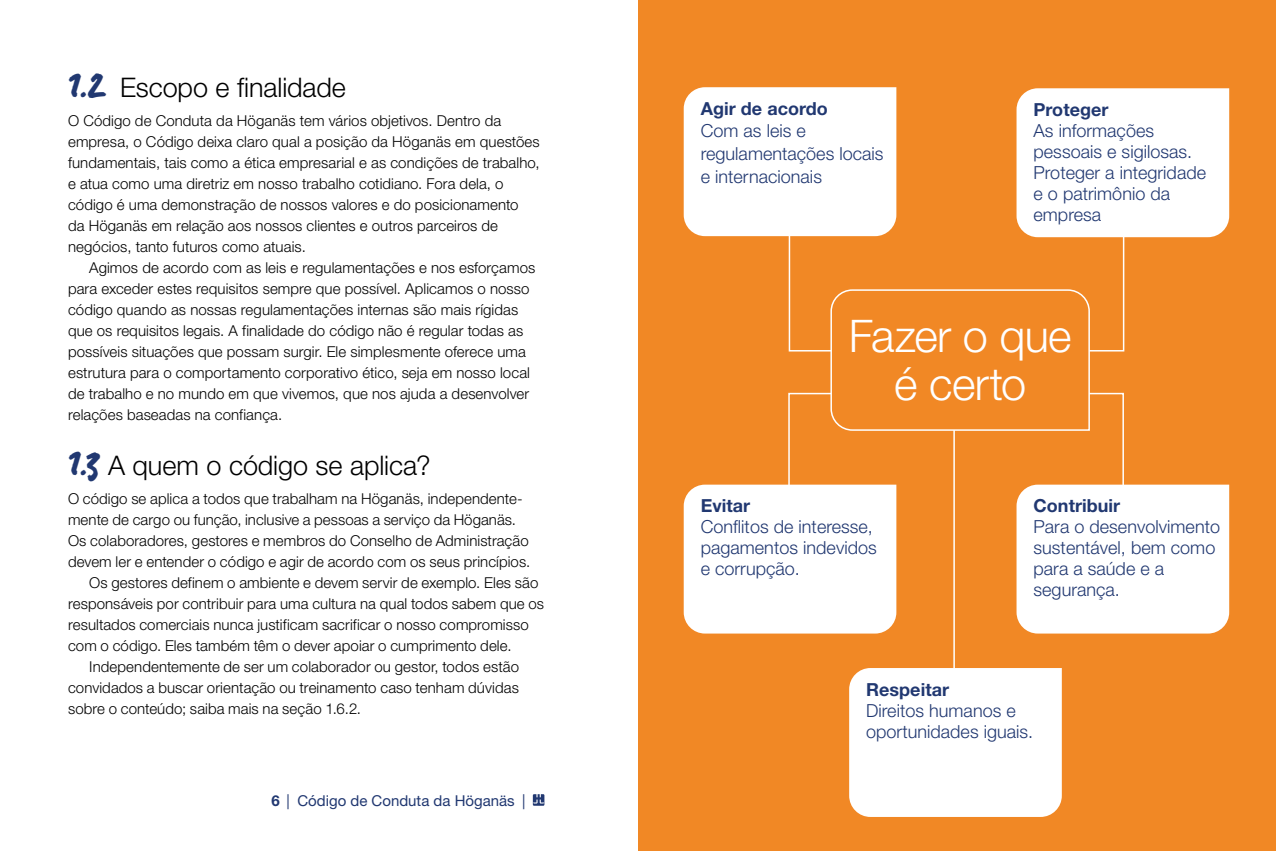
<style>
.page{position:relative;width:1276px;height:851px;background:#fff}
.page>*{position:absolute;margin:0;border:0;box-sizing:border-box;transform-origin:0 0}
.t1{font:300 45px/48px "Helvetica Neue LT Std";letter-spacing:-.015em;color:#fff;text-align:center}
.t2{font:300 27px "Helvetica Neue LT Std";letter-spacing:-.005em;color:#000}
.t3{font:300 18px/21px "Helvetica Neue LT Std";color:#213871}
.t4{font:700 18px "Helvetica Neue LT Std";color:#213871}
.t5{font:300 15px/21px "Helvetica Neue LT Std";letter-spacing:.005em;color:#000}
.t6{font:15px "Helvetica Neue LT Std";color:#213871}
.s1{font-family:"Manus";font-weight:400;font-size:48px;color:#213871}
.s2{font-weight:700}
</style>
<div class="page">
<svg style="left:533px;top:794px;width:11px;height:11px"></svg>
<div style="left:638px;top:0;width:638px;height:850px;background:#f18825"></div>
<div style="left:788px;top:234px;width:336px;height:117px;border:2px solid #fff"></div>
<hr style="left:953px;top:420px;width:2px;height:273px;background:#fff">
<div style="left:788px;top:393px;width:336px;height:99px;border:2px solid #fff"></div>
<svg style="left:829px;top:289px;width:261px;height:142px"></svg>
<div style="left:684px;top:87px;width:212px;height:149px;background:#fff"></div>
<div style="left:1016px;top:88px;width:213px;height:149px;background:#fff"></div>
<div style="left:684px;top:484px;width:212px;height:149px;background:#fff"></div>
<div style="left:1016px;top:484px;width:213px;height:149px;background:#fff"></div>
<div style="left:849px;top:668px;width:212px;height:148px;background:#fff"></div>
<h2 class="t2" style="left:68px;top:70px;width:279px"><span class="s1">1.2</span> Escopo e finalidade</h2>
<p class="t5" style="left:68px;top:110px;width:473px">O Código de Conduta da Höganäs tem vários objetivos. Dentro da empresa, o Código deixa claro qual a posição da Höganäs em questões fundamentais, tais como a ética empresarial e as condições de trabalho, e atua como uma diretriz em nosso trabalho cotidiano. Fora dela, o código é uma demonstração de nossos valores e do posicionamento<br>da Höganäs em relação aos nossos clientes e outros parceiros de negócios, tanto futuros como atuais.</p>
<p class="t5" style="left:68px;top:257px;width:469px;text-indent:21px">Agimos de acordo com as leis e regulamentações e nos esforçamos para exceder estes requisitos sempre que possível. Aplicamos o nosso código quando as nossas regulamentações internas são mais rígidas que os requisitos legais. A finalidade do código não é regular todas as possíveis situações que possam surgir. Ele simplesmente oferece uma estrutura para o comportamento corporativo ético, seja em nosso local de trabalho e no mundo em que vivemos, que nos ajuda a desenvolver relações baseadas na confiança.</p>
<h2 class="t2" style="left:68px;top:448px;width:364px"><span class="s1">1.3</span> A quem o código se aplica?</h2>
<p class="t5" style="left:68px;top:488px;width:456px">O código se aplica a todos que trabalham na Höganäs, independente-</p>
<p class="t5" style="left:68px;top:509px;width:449px">mente de cargo ou função, inclusive a pessoas a serviço da Höganäs.</p>
<p class="t5" style="left:68px;top:530px;width:462px">Os colaboradores, gestores e membros do Conselho de Administração</p>
<p class="t5" style="left:68px;top:551px;width:464px">devem ler e entender o código e agir de acordo com os seus princípios.</p>
<p class="t5" style="left:89px;top:572px;width:451px">Os gestores definem o ambiente e devem servir de exemplo. Eles são</p>
<p class="t5" style="left:68px;top:593px;width:477px">responsáveis por contribuir para uma cultura na qual todos sabem que os</p>
<p class="t5" style="left:68px;top:614px;width:462px">resultados comerciais nunca justificam sacrificar o nosso compromisso</p>
<p class="t5" style="left:68px;top:635px;width:445px">com o código. Eles também têm o dever apoiar o cumprimento dele.</p>
<p class="t5" style="left:89px;top:656px;width:431px">Independentemente de ser um colaborador ou gestor, todos estão</p>
<p class="t5" style="left:68px;top:677px;width:452px">convidados a buscar orientação ou treinamento caso tenham dúvidas</p>
<p class="t5" style="left:68px;top:698px;width:294px">sobre o conteúdo; saiba mais na seção 1.6.2.</p>
<p class="t6" style="left:271px;top:791px;width:256px"><span class="s2">6</span> | Código de Conduta da Höganäs |</p>
<p class="t4" style="left:701px;top:97px;width:129px">Agir de acordo</p>
<p class="t3" style="left:701px;top:119px;width:184px;line-height:22.5px">Com as leis e regulamentações locais e internacionais</p>
<p class="t4" style="left:1033px;top:98px;width:76px">Proteger</p>
<p class="t3" style="left:1033px;top:120px;width:174px">As informações pessoais e sigilosas.<br>Proteger a integridade e o patrimônio da empresa</p>
<h1 class="t1" style="left:849px;top:311px;width:224px">Fazer o que é certo</h1>
<p class="t4" style="left:701px;top:494px;width:51px">Evitar</p>
<p class="t3" style="left:701px;top:516px;width:178px">Conflitos de interesse, pagamentos indevidos e corrupção.</p>
<p class="t4" style="left:1033px;top:494px;width:88px">Contribuir</p>
<p class="t3" style="left:1033px;top:516px;width:188px">Para o desenvolvimento sustentável, bem como para a saúde e a segurança.</p>
<p class="t4" style="left:866px;top:678px;width:84px">Respeitar</p>
<p class="t3" style="left:866px;top:699px;width:169px">Direitos humanos e oportunidades iguais.</p>
</div>
